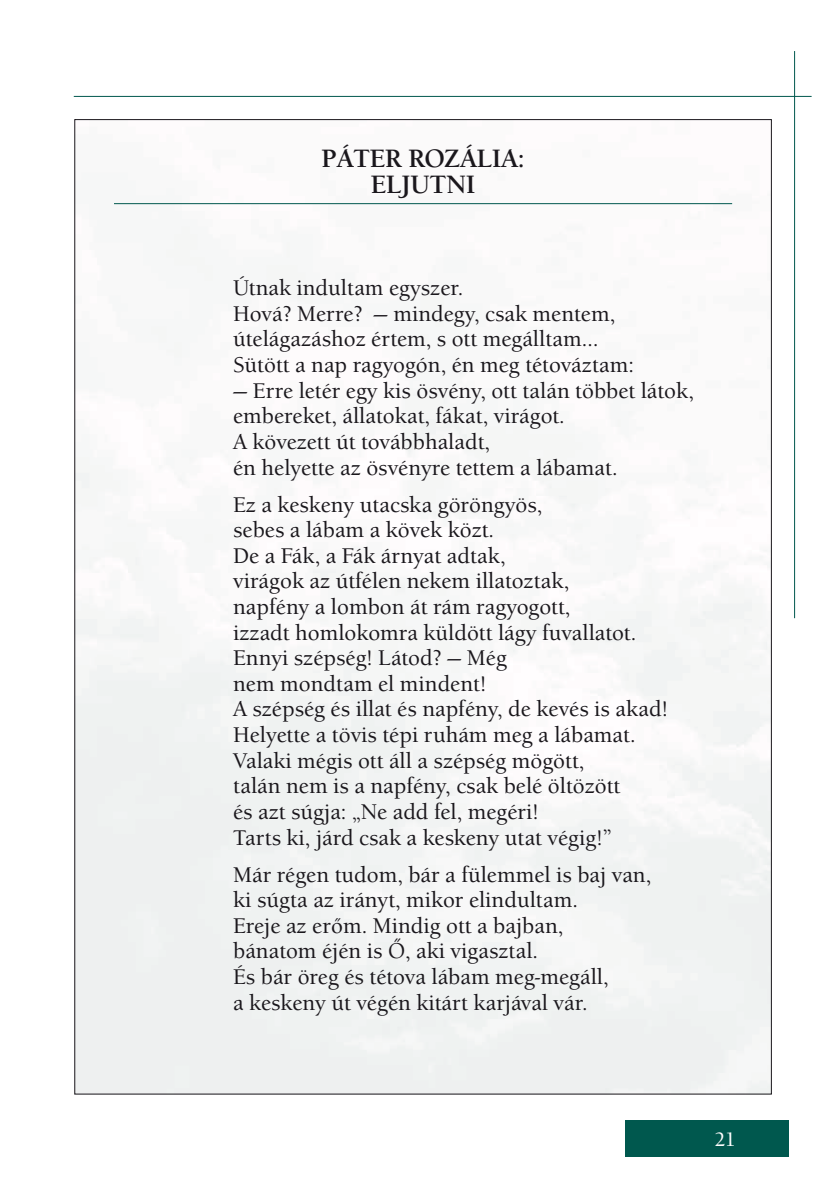
<style>
.page{position:relative;width:840px;height:1191px;background:#fff}
.page>*{position:absolute;margin:0;border:0;box-sizing:border-box;transform-origin:0 0}
.t1{font:700 26px/25.6px "Berkeley Old Sty Itc TEE";color:#1a171c;text-align:center}
.t2{font:500 22px/25.6px "Berkeley Old Sty Itc TEE";color:#1a171c}
.t3{font:500 20px "Berkeley Old Sty Itc TEE";color:#fff}
</style>
<div class="page">
<div style="left:76px;top:203px;width:693px;height:889px;background:#f6f7f7"></div>
<div style="left:624px;top:1120px;width:164px;height:37px;background:#00584e"></div>
<hr style="left:74px;top:96px;width:737px;height:1px;background:#00584e">
<hr style="left:793px;top:51px;width:1px;height:567px;background:#00584e">
<hr style="left:114px;top:203px;width:617px;height:1px;background:#00584e">
<p class="t1" style="left:321px;top:146px;width:205px">PÁTER ROZÁLIA:<br>ELJUTNI</p>
<p class="t2" style="left:233px;top:275px;width:402px">Útnak indultam egyszer.<br>Hová? Merre? — mindegy, csak mentem, útelágazáshoz értem, s ott megálltam… Sütött a nap ragyogón, én meg tétováztam:</p>
<p class="t2" style="left:233px;top:378px;width:462px">— Erre letér egy kis ösvény, ott talán többet látok, embereket, állatokat, fákat, virágot.<br>A kövezett út továbbhaladt,<br>én helyette az ösvényre tettem a lábamat.</p>
<p class="t2" style="left:233px;top:491px;width:436px">Ez a keskeny utacska göröngyös,<br>sebes a lábam a kövek közt.<br>De a Fák, a Fák árnyat adtak,<br>virágok az útfélen nekem illatoztak,<br>napfény a lombon át rám ragyogott,<br>izzadt homlokomra küldött lágy fuvallatot.<br>Ennyi szépség! Látod? — Még<br>nem mondtam el mindent!<br>A szépség és illat és napfény, de kevés is akad!<br>Helyette a tövis tépi ruhám meg a lábamat.<br>Valaki mégis ott áll a szépség mögött,<br>talán nem is a napfény, csak belé öltözött<br>és azt súgja: „Ne add fel, megéri!<br>Tarts ki, járd csak a keskeny utat végig!”</p>
<p class="t2" style="left:233px;top:861px;width:419px">Már régen tudom, bár a fülemmel is baj van, ki súgta az irányt, mikor elindultam.<br>Ereje az erőm. Mindig ott a bajban, bánatom éjén is Ő, aki vigasztal.<br>És bár öreg és tétova lábam meg-megáll,<br>a keskeny út végén kitárt karjával vár.</p>
<p class="t3" style="left:714px;top:1128px;width:23px">21</p>
</div>
